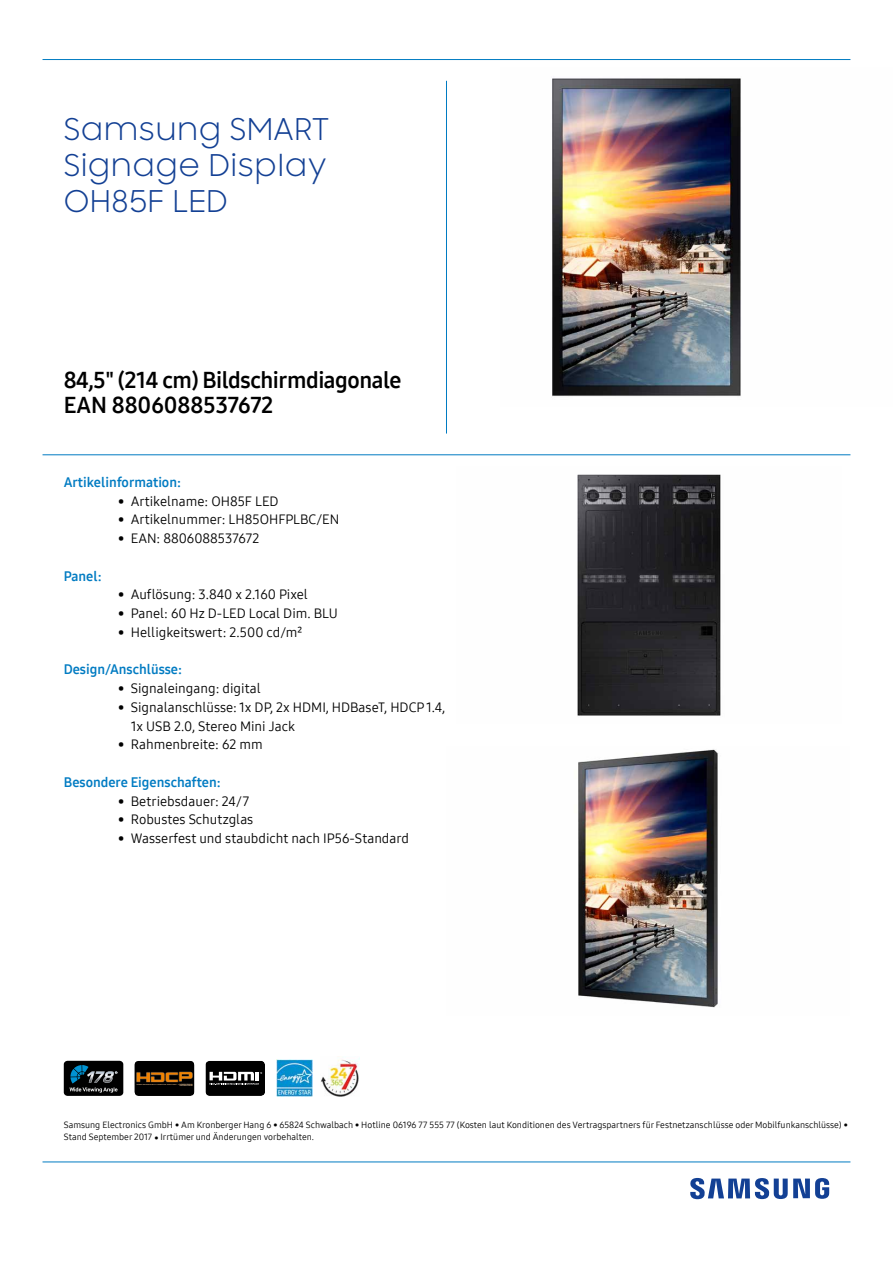
<style>
.page{position:relative;width:893px;height:1263px;background:#fff}
.page>*{position:absolute;margin:0;border:0;box-sizing:border-box;transform-origin:0 0}
.t1{font:30px/36px "Samsung Sharp Sans";letter-spacing:.015em;color:#134094;text-align:justify}
.t2{font:22.5px/25.2px "Samsung One 700";letter-spacing:-.02em;color:#000}
.t3{font:13.5px/18.8px "Samsung One 400";color:#000}
.t4{font:13.5px "Samsung One 700";color:#007bc2}
.t5{font:9px/12.8px "Samsung One 400";color:#000}
</style>
<div class="page">
<svg style="left:690px;top:1178px;width:139px;height:21px"></svg>
<hr style="left:43px;top:1161px;width:807px;height:1px;background:#007bc2">
<hr style="left:43px;top:454px;width:807px;height:1px;background:#007bc2">
<hr style="left:446px;top:81px;width:1px;height:352px;background:#007bc2">
<hr style="left:43px;top:59px;width:807px;height:1px;background:#007bc2">
<img style="left:276px;top:1060px;width:36px;height:37px">
<div style="left:64px;top:1061px;width:59px;height:35px;background:#000;border-radius:4px"></div>
<svg style="left:70px;top:1065px;width:48px;height:27px"></svg>
<svg style="left:136px;top:1095px;width:57px;height:1px"></svg>
<img style="left:135px;top:1061px;width:59px;height:34px">
<svg style="left:205px;top:1061px;width:60px;height:35px;background:#2c2c2c"></svg>
<img style="left:320px;top:1058px;width:40px;height:38px">
<img style="left:552px;top:78px;width:189px;height:319px">
<img style="left:577px;top:474px;width:144px;height:242px">
<img style="left:578px;top:749px;width:140px;height:259px">
<h1 class="t1" style="left:64px;top:110px;width:268px">Samsung SMART Signage Display OH85F LED</h1>
<h2 class="t2" style="left:64px;top:367px;width:339px">84,5" (214 cm) Bildschirmdiagonale<br>EAN 8806088537672</h2>
<p class="t4" style="left:64px;top:473px;width:119px">Artikelinformation:</p>
<p class="t3" style="left:118px;top:491px;width:162px">• Artikelname: OH85F LED</p>
<p class="t3" style="left:118px;top:510px;width:223px">• Artikelnummer: LH85OHFPLBC/EN</p>
<p class="t3" style="left:118px;top:529px;width:143px">• EAN: 8806088537672</p>
<p class="t4" style="left:64px;top:567px;width:39px">Panel:</p>
<p class="t3" style="left:118px;top:585px;width:191px">• Auflösung: 3.840 x 2.160 Pixel</p>
<p class="t3" style="left:118px;top:604px;width:221px">• Panel: 60 Hz D-LED Local Dim. BLU</p>
<p class="t3" style="left:118px;top:622px;width:186px">• Helligkeitswert: 2.500 cd/m²</p>
<p class="t4" style="left:64px;top:660px;width:120px">Design/Anschlüsse:</p>
<p class="t3" style="left:118px;top:679px;width:144px">• Signaleingang: digital</p>
<p class="t3" style="left:131px;top:697px;width:316px;text-indent:-13px">• Signalanschlüsse: 1x DP, 2x HDMI, HDBaseT, HDCP 1.4,<br>1x USB 2.0, Stereo Mini Jack</p>
<p class="t3" style="left:118px;top:735px;width:146px">• Rahmenbreite: 62 mm</p>
<p class="t4" style="left:64px;top:773px;width:158px">Besondere Eigenschaften:</p>
<p class="t3" style="left:118px;top:791px;width:133px">• Betriebsdauer: 24/7</p>
<p class="t3" style="left:118px;top:810px;width:137px">• Robustes Schutzglas</p>
<p class="t3" style="left:118px;top:829px;width:293px">• Wasserfest und staubdicht nach IP56-Standard</p>
<p class="t5" style="left:64px;top:1118px;width:786px">Samsung Electronics GmbH • Am Kronberger Hang 6 • 65824 Schwalbach • Hotline 06196 77 555 77 (Kosten laut Konditionen des Vertragspartners für Festnetzanschlüsse oder Mobilfunkanschlüsse) •<br>Stand September 2017 • Irrtümer und Änderungen vorbehalten.</p>
</div>
